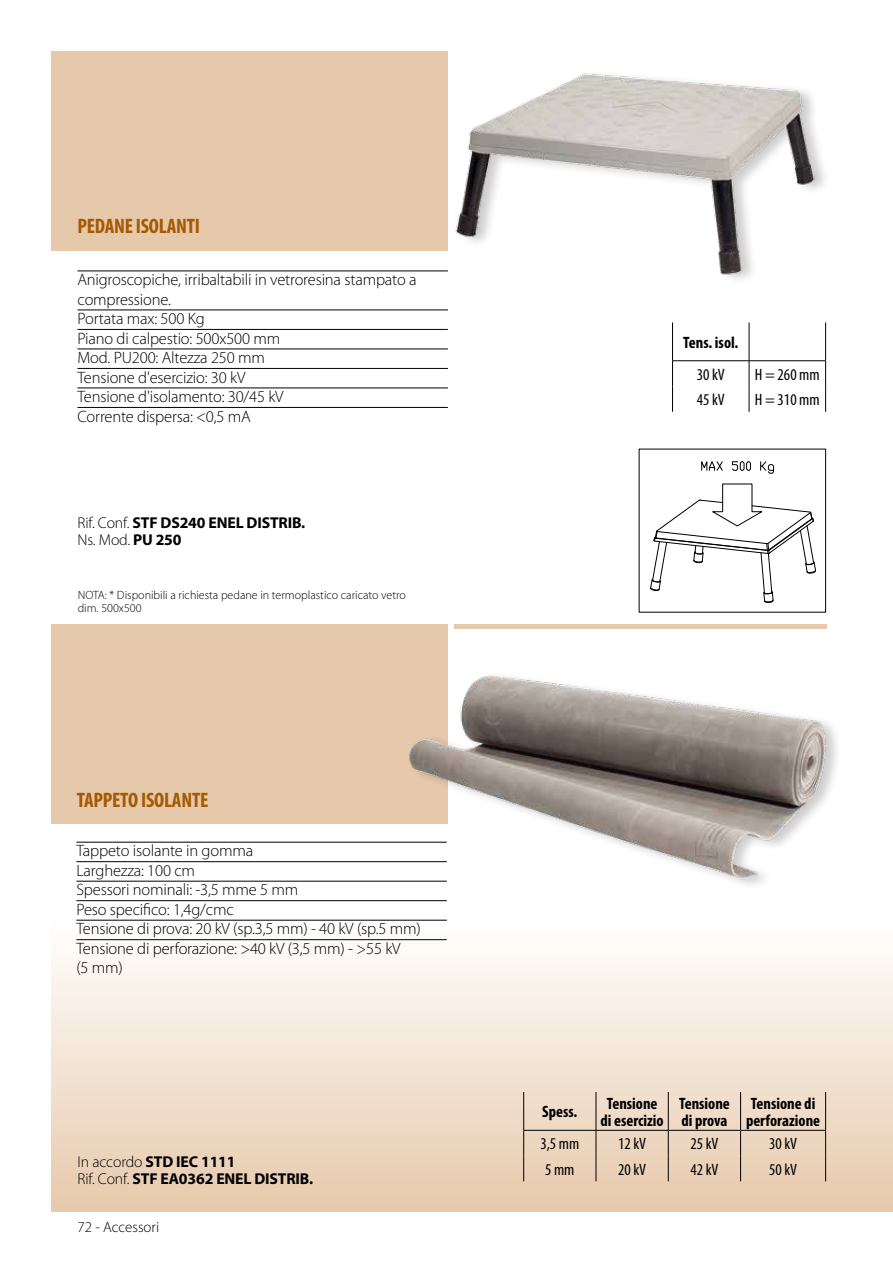
<style>
.page{position:relative;width:893px;height:1263px;background:#fff}
.page>*{position:absolute;margin:0;border:0;box-sizing:border-box;transform-origin:0 0}
.t1{font:700 condensed 21px "Myriad Pro";letter-spacing:-.01em;color:#a55900}
.t2{font:300 16.5px/19.5px "Myriad Pro";letter-spacing:-.01em;color:#000}
.t3{font:700 condensed 16.5px/16.5px "Myriad Pro";color:#000}
.t4{font:condensed 16.5px "Myriad Pro";color:#000}
.t5{font:700 15.75px/16.5px "Myriad Pro";letter-spacing:-.01em;color:#000}
.t6{font:300 15px "Myriad Pro";color:#000}
.t7{font:300 12px/13.5px "Myriad Pro";color:#000}
.s1{font-weight:300}
</style>
<div class="page">
<svg style="left:51px;top:579px;width:842px;height:633px"></svg>
<div style="left:51px;top:51px;width:397px;height:200px;background:#e6c8ab"></div>
<div style="left:51px;top:624px;width:397px;height:200px;background:#e6c8ab"></div>
<hr style="left:454px;top:624px;width:372px;height:4px;background:#e6c8ab">
<svg style="left:650px;top:484px;width:166px;height:119px"></svg>
<svg style="left:701px;top:461px;width:22px;height:10px"></svg>
<svg style="left:732px;top:461px;width:19px;height:10px"></svg>
<svg style="left:760px;top:461px;width:14px;height:13px"></svg>
<hr style="left:77px;top:271px;width:371px;height:1px;background:#000">
<hr style="left:77px;top:310px;width:371px;height:1px;background:#000">
<hr style="left:77px;top:329px;width:371px;height:1px;background:#000">
<hr style="left:77px;top:349px;width:371px;height:1px;background:#000">
<hr style="left:77px;top:368px;width:371px;height:1px;background:#000">
<hr style="left:77px;top:388px;width:371px;height:1px;background:#000">
<hr style="left:77px;top:407px;width:371px;height:1px;background:#000">
<hr style="left:76px;top:842px;width:371px;height:1px;background:#000">
<hr style="left:76px;top:861px;width:371px;height:1px;background:#000">
<hr style="left:76px;top:881px;width:371px;height:1px;background:#000">
<hr style="left:76px;top:900px;width:371px;height:1px;background:#000">
<hr style="left:76px;top:920px;width:371px;height:1px;background:#000">
<hr style="left:76px;top:939px;width:371px;height:1px;background:#000">
<hr style="left:672px;top:322px;width:1px;height:39px;background:#000">
<hr style="left:749px;top:322px;width:1px;height:39px;background:#000">
<hr style="left:825px;top:322px;width:1px;height:39px;background:#000">
<hr style="left:672px;top:360px;width:77px;height:1px;background:#000">
<hr style="left:749px;top:360px;width:77px;height:1px;background:#000">
<svg style="left:672px;top:361px;width:1px;height:51px"></svg>
<svg style="left:749px;top:361px;width:1px;height:51px"></svg>
<svg style="left:825px;top:361px;width:1px;height:51px"></svg>
<hr style="left:523px;top:1092px;width:1px;height:38px;background:#000">
<hr style="left:596px;top:1092px;width:1px;height:38px;background:#000">
<hr style="left:668px;top:1092px;width:1px;height:38px;background:#000">
<hr style="left:740px;top:1092px;width:1px;height:38px;background:#000">
<hr style="left:825px;top:1092px;width:1px;height:38px;background:#000">
<hr style="left:523px;top:1130px;width:73px;height:1px;background:#000">
<hr style="left:596px;top:1130px;width:72px;height:1px;background:#000">
<hr style="left:668px;top:1130px;width:73px;height:1px;background:#000">
<hr style="left:741px;top:1130px;width:85px;height:1px;background:#000">
<svg style="left:523px;top:1130px;width:1px;height:51px"></svg>
<svg style="left:596px;top:1130px;width:1px;height:51px"></svg>
<svg style="left:668px;top:1130px;width:1px;height:51px"></svg>
<svg style="left:740px;top:1130px;width:1px;height:51px"></svg>
<svg style="left:825px;top:1130px;width:1px;height:51px"></svg>
<img style="left:455px;top:73px;width:368px;height:207px">
<img style="left:381px;top:650px;width:461px;height:242px">
<p class="t1" style="left:77px;top:213px;width:124px">PEDANE ISOLANTI</p>
<p class="t2" style="left:77px;top:270px;width:341px">Anigroscopiche, irribaltabili in vetroresina stampato a compressione.<br>Portata max: 500 Kg<br>Piano di calpestio: 500x500 mm<br>Mod. PU200: Altezza 250 mm<br>Tensione d'esercizio: 30 kV<br>Tensione d'isolamento: 30/45 kV<br>Corrente dispersa: &lt;0,5 mA</p>
<p class="t5" style="left:77px;top:514px;width:229px"><span class="s1">Rif. Conf.</span> STF DS240 ENEL DISTRIB.<br><span class="s1">Ns. Mod.</span> PU 250</p>
<p class="t7" style="left:78px;top:588px;width:330px">NOTA: * Disponibili a richiesta pedane in termoplastico caricato vetro dim. 500x500</p>
<p class="t1" style="left:77px;top:787px;width:133px">TAPPETO ISOLANTE</p>
<p class="t2" style="left:76px;top:841px;width:346px">Tappeto isolante in gomma<br>Larghezza: 100 cm<br>Spessori nominali: -3,5 mme 5 mm<br>Peso specifico: 1,4g/cmc<br>Tensione di prova: 20 kV (sp.3,5 mm) - 40 kV (sp.5 mm)<br>Tensione di perforazione: &gt;40 kV (3,5 mm) - &gt;55 kV<br>(5 mm)</p>
<p class="t5" style="left:77px;top:1153px;width:237px"><span class="s1">In accordo</span> STD IEC 1111<br><span class="s1">Rif. Conf.</span> STF EA0362 ENEL DISTRIB.</p>
<p class="t6" style="left:77px;top:1218px;width:83px">72 - Accessori</p>
<p class="t3" style="left:683px;top:334px;width:57px">Tens. isol.</p>
<p class="t4" style="left:697px;top:364px;width:30px">30 kV</p>
<p class="t4" style="left:755px;top:364px;width:66px">H = 260 mm</p>
<p class="t4" style="left:697px;top:390px;width:30px">45 kV</p>
<p class="t4" style="left:755px;top:390px;width:66px">H = 310 mm</p>
<p class="t3" style="left:542px;top:1103px;width:37px">Spess.</p>
<p class="t3" style="left:600px;top:1095px;width:65px;text-align:center">Tensione di esercizio</p>
<p class="t3" style="left:679px;top:1095px;width:52px">Tensione di prova</p>
<p class="t3" style="left:746px;top:1095px;width:76px">Tensione di perforazione</p>
<p class="t4" style="left:540px;top:1134px;width:40px">3,5 mm</p>
<p class="t4" style="left:618px;top:1134px;width:30px">12 kV</p>
<p class="t4" style="left:690px;top:1134px;width:30px">25 kV</p>
<p class="t4" style="left:769px;top:1134px;width:30px">30 kV</p>
<p class="t4" style="left:545px;top:1159px;width:31px">5 mm</p>
<p class="t4" style="left:618px;top:1159px;width:30px">20 kV</p>
<p class="t4" style="left:690px;top:1159px;width:30px">42 kV</p>
<p class="t4" style="left:769px;top:1159px;width:30px">50 kV</p>
</div>
